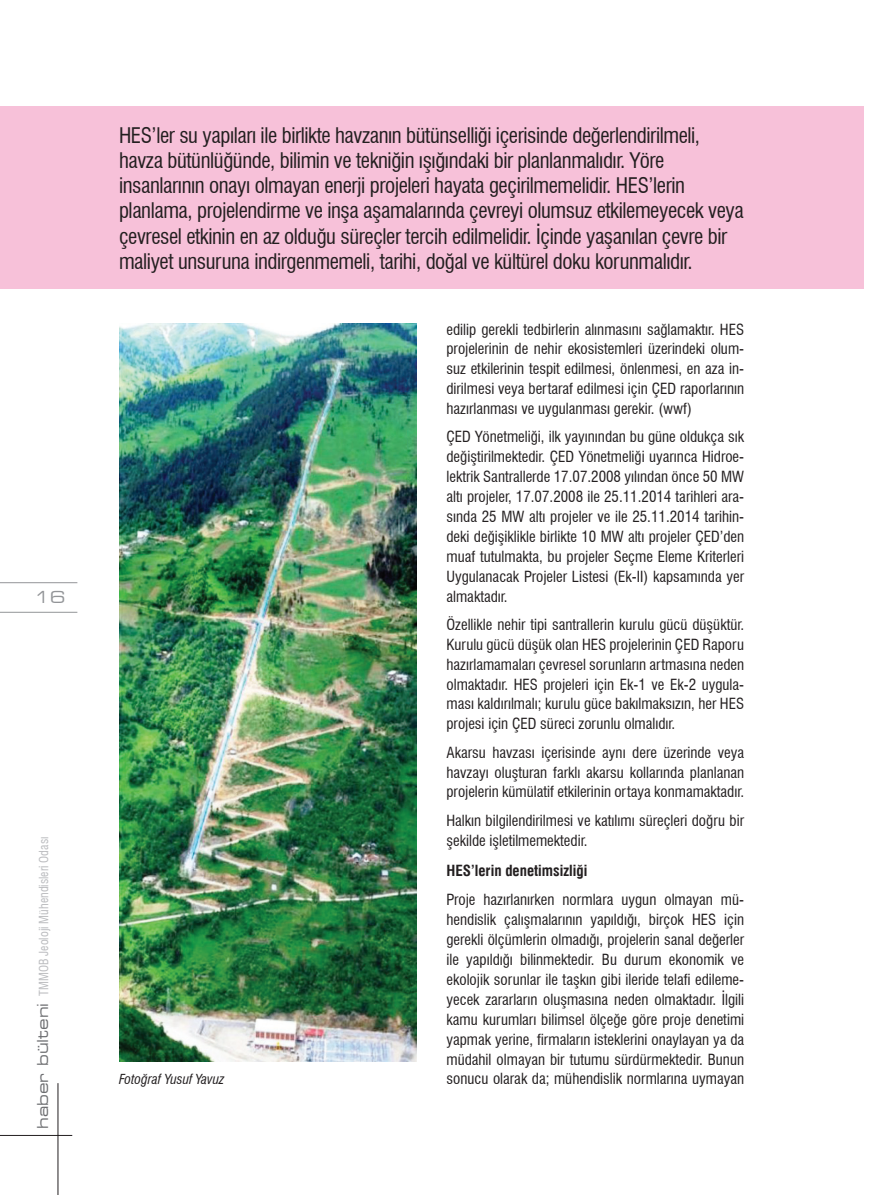
<style>
.page{position:relative;width:876px;height:1195px;background:#fff}
.page>*{position:absolute;margin:0;border:0;box-sizing:border-box;transform-origin:0 0}
.t1{font:condensed 21px/25.2px "Swiss 721 BT";letter-spacing:-.02em;color:#231f20}
.t2{font:expanded 16.5px "Square 721 BT";color:#939598}
.t3{font:condensed 15px/20px "Swiss 721 BT";color:#231f20;text-align:justify}
.t4{font:700 condensed 15px "Swiss 721 BT";color:#231f20}
.t5{font:italic condensed 13.5px "Swiss 721 BT";color:#231f20}
.t6{font:12px "Swiss 721 Condensed BT";color:#bcbdc0}
.s1{font-family:"Square 721 BT";font-stretch:expanded;font-size:15px;color:#6c6d70}
</style>
<div class="page">
<hr style="left:0;top:582px;width:77px;height:1px;background:#939598">
<hr style="left:0;top:612px;width:77px;height:1px;background:#939598">
<hr style="left:0;top:1135px;width:72px;height:1px;background:#231f20">
<hr style="left:58px;top:1083px;width:1px;height:112px;background:#231f20">
<div style="left:0;top:106px;width:863px;height:183px;background:#f7c1d9"></div>
<img style="left:119px;top:323px;width:298px;height:738px">
<p class="t2" style="left:34px;top:588px;width:33px">16</p>
<p class="t6" style="left:36px;top:1129px;width:294px;rotate:-90deg"><span class="s1">haber bülteni</span> TMMOB Jeoloji Mühendisleri Odasý</p>
<p class="t1" style="left:119px;top:122px;width:626px">HES’ler su yapıları ile birlikte havzanın bütünselliği içerisinde değerlendirilmeli, havza bütünlüğünde, bilimin ve tekniğin ışığındaki bir planlanmalıdır. Yöre insanlarının onayı olmayan enerji projeleri hayata geçirilmemelidir. HES’lerin planlama, projelendirme ve inşa aşamalarında çevreyi olumsuz etkilemeyecek veya çevresel etkinin en az olduğu süreçler tercih edilmelidir. İçinde yaşanılan çevre bir maliyet unsuruna indirgenmemeli, tarihi, doğal ve kültürel doku korunmalıdır.</p>
<p class="t5" style="left:119px;top:1071px;width:107px">Fotoğraf Yusuf Yavuz</p>
<p class="t3" style="left:446px;top:319px;width:299px">edilip gerekli tedbirlerin alınmasını sağlamaktır. HES projelerinin de nehir ekosistemleri üzerindeki olum&shy;suz etkilerinin tespit edilmesi, önlenmesi, en aza in&shy;dirilmesi veya bertaraf edilmesi için ÇED raporlarının hazırlanması ve uygulanması gerekir. (wwf)</p>
<p class="t3" style="left:446px;top:427px;width:299px">ÇED Yönetmeliği, ilk yayınından bu güne oldukça sık değiştirilmektedir. ÇED Yönetmeliği uyarınca Hidroe&shy;lektrik Santrallerde 17.07.2008 yılından önce 50 MW altı projeler, 17.07.2008 ile 25.11.2014 tarihleri ara&shy;sında 25 MW altı projeler ve ile 25.11.2014 tarihin&shy;deki değişiklikle birlikte 10 MW altı projeler ÇED’den muaf tutulmakta, bu projeler Seçme Eleme Kriterleri Uygulanacak Projeler Listesi (Ek-II) kapsamında yer almaktadır.</p>
<p class="t3" style="left:446px;top:614px;width:299px">Özellikle nehir tipi santrallerin kurulu gücü düşüktür.<br>Kurulu gücü düşük olan HES projelerinin ÇED Raporu hazırlamamaları çevresel sorunların artmasına neden olmaktadır. HES projeleri için Ek-1 ve Ek-2 uygula&shy;ması kaldırılmalı; kurulu güce bakılmaksızın, her HES projesi için ÇED süreci zorunlu olmalıdır.</p>
<p class="t3" style="left:446px;top:742px;width:299px">Akarsu havzası içerisinde aynı dere üzerinde veya havzayı oluşturan farklı akarsu kollarında planlanan projelerin kümülatif etkilerinin ortaya konmamaktadır.</p>
<p class="t3" style="left:446px;top:810px;width:299px">Halkın bilgilendirilmesi ve katılımı süreçleri doğru bir şekilde işletilmemektedir.</p>
<p class="t4" style="left:446px;top:861px;width:142px">HES’lerin denetimsizliği</p>
<p class="t3" style="left:446px;top:890px;width:299px">Proje hazırlanırken normlara uygun olmayan mü&shy;hendislik çalışmalarının yapıldığı, birçok HES için gerekli ölçümlerin olmadığı, projelerin sanal değerler ile yapıldığı bilinmektedir. Bu durum ekonomik ve ekolojik sorunlar ile taşkın gibi ileride telafi edileme&shy;yecek zararların oluşmasına neden olmaktadır. İlgili kamu kurumları bilimsel ölçeğe göre proje denetimi yapmak yerine, firmaların isteklerini onaylayan ya da müdahil olmayan bir tutumu sürdürmektedir. Bunun sonucu olarak da; mühendislik normlarına uymayan</p>
</div>
